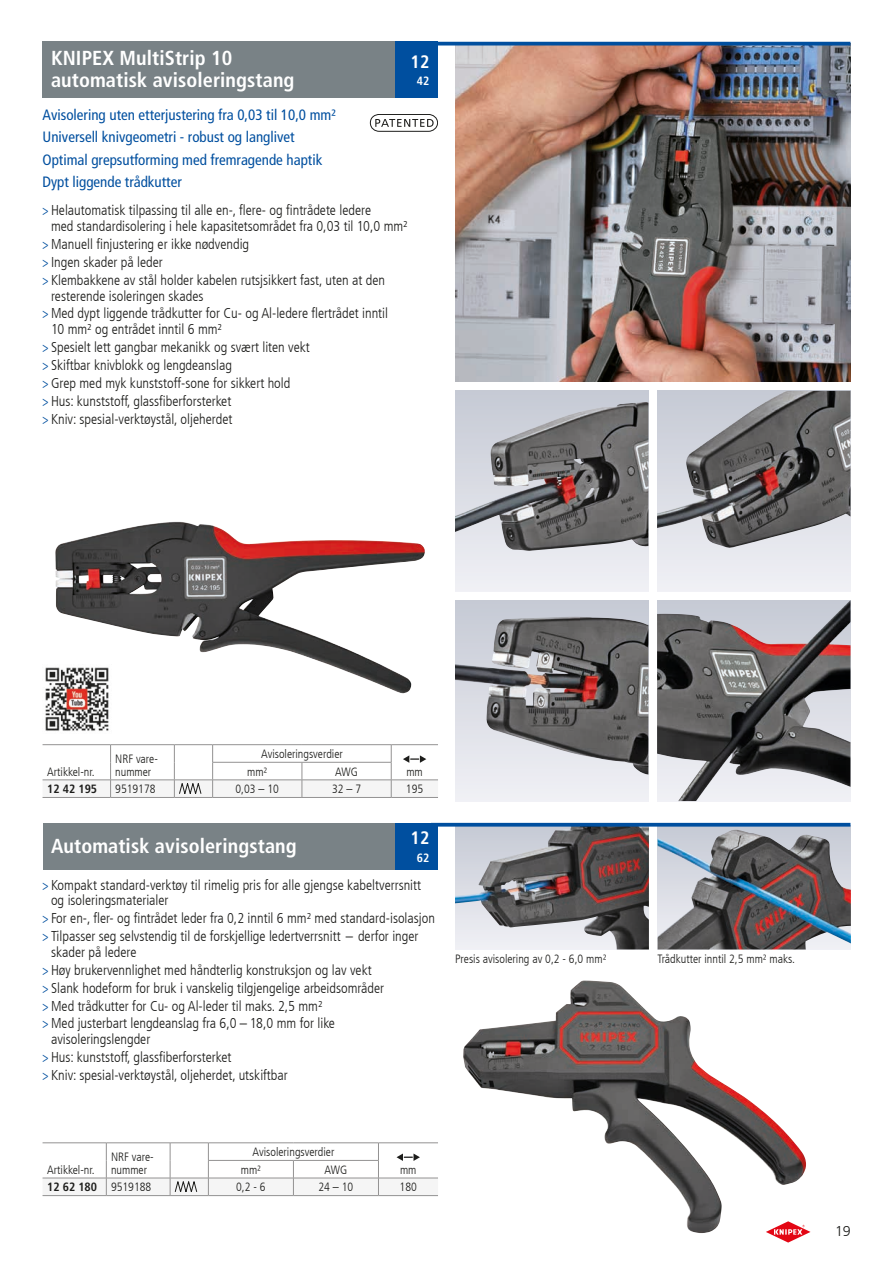
<style>
.page{position:relative;width:893px;height:1263px;background:#fff}
.page>*{position:absolute;margin:0;border:0;box-sizing:border-box;transform-origin:0 0}
.t1{font:700 condensed 20.25px/21.8px "Frutiger LT Com";letter-spacing:.005em;color:#fff}
.t2{font:700 condensed 18px "Frutiger LT Com";color:#fff}
.t3{font:condensed 15px/22.2px "Frutiger LT Com";color:#004f9f}
.t4{font:300 condensed 14.25px/17.9px "Frutiger LT Com";color:#1d1d1b}
.t5{font:300 14.25px "Frutiger LT Com";color:#1d1d1b}
.t6{font:300 condensed 12px/12.8px "Frutiger LT Com";color:#1d1d1b}
.t7{font:700 condensed 12px "Frutiger LT Com";color:#1d1d1b}
.t8{font:700 condensed 12px "Frutiger LT Com";color:#fff}
.s1{font-weight:400;color:#004f9f}
.s2{font-weight:300}
</style>
<div class="page">
<svg style="left:768px;top:1229px;width:42px;height:13px"></svg>
<img style="left:455px;top:827px;width:194px;height:122px">
<div style="left:658px;top:825px;width:193px;height:124px;background:#c7cbd5"></div>
<img style="left:658px;top:830px;width:193px;height:119px">
<img style="left:455px;top:46px;width:395px;height:336px">
<div style="left:657px;top:391px;width:193px;height:201px;background:#ececf2"></div>
<img style="left:657px;top:391px;width:193px;height:157px">
<svg style="left:455px;top:391px;width:193px;height:201px"></svg>
<img style="left:455px;top:402px;width:193px;height:149px">
<svg style="left:455px;top:600px;width:193px;height:201px"></svg>
<img style="left:455px;top:617px;width:193px;height:158px">
<img style="left:657px;top:600px;width:193px;height:201px">
<img style="left:55px;top:522px;width:368px;height:171px">
<img style="left:463px;top:981px;width:343px;height:252px">
<svg style="left:438px;top:823px;width:412px;height:4px;background:#1158a1"></svg>
<img style="left:45px;top:664px;width:66px;height:67px">
<svg style="left:370px;top:114px;width:68px;height:18px"></svg>
<div style="left:43px;top:42px;width:352px;height:56px;background:#798286"></div>
<div style="left:395px;top:42px;width:43px;height:56px;background:#004f9f"></div>
<hr style="left:43px;top:744px;width:68px;height:1px;background:#939292">
<hr style="left:111px;top:744px;width:63px;height:1px;background:#939292">
<hr style="left:213px;top:744px;width:89px;height:1px;background:#939292">
<hr style="left:302px;top:744px;width:89px;height:1px;background:#939292">
<hr style="left:391px;top:744px;width:47px;height:1px;background:#939292">
<hr style="left:43px;top:797px;width:68px;height:1px;background:#939292">
<hr style="left:111px;top:797px;width:63px;height:1px;background:#939292">
<hr style="left:213px;top:797px;width:89px;height:1px;background:#939292">
<hr style="left:302px;top:797px;width:89px;height:1px;background:#939292">
<hr style="left:391px;top:797px;width:47px;height:1px;background:#939292">
<hr style="left:174px;top:744px;width:39px;height:1px;background:#939292">
<hr style="left:174px;top:797px;width:39px;height:1px;background:#939292">
<svg style="left:43px;top:745px;width:395px;height:52px"></svg>
<svg style="left:438px;top:42px;width:412px;height:4px;background:#16589e"></svg>
<div style="left:43px;top:823px;width:352px;height:47px;background:#798286"></div>
<div style="left:395px;top:823px;width:43px;height:47px;background:#004f9f"></div>
<hr style="left:43px;top:1142px;width:63px;height:1px;background:#939292">
<hr style="left:106px;top:1142px;width:64px;height:1px;background:#939292">
<hr style="left:208px;top:1142px;width:85px;height:1px;background:#939292">
<hr style="left:293px;top:1142px;width:85px;height:1px;background:#939292">
<hr style="left:378px;top:1142px;width:60px;height:1px;background:#939292">
<hr style="left:43px;top:1195px;width:63px;height:1px;background:#939292">
<hr style="left:106px;top:1195px;width:64px;height:1px;background:#939292">
<hr style="left:208px;top:1195px;width:85px;height:1px;background:#939292">
<hr style="left:293px;top:1195px;width:85px;height:1px;background:#939292">
<hr style="left:378px;top:1195px;width:60px;height:1px;background:#939292">
<hr style="left:170px;top:1142px;width:38px;height:1px;background:#939292">
<hr style="left:170px;top:1195px;width:38px;height:1px;background:#939292">
<svg style="left:43px;top:1143px;width:395px;height:52px"></svg>
<h1 class="t1" style="left:51px;top:48px;width:245px">KNIPEX MultiStrip 10 automatisk avisoleringstang</h1>
<p class="t2" style="left:410px;top:51px;width:20px">12</p>
<p class="t8" style="left:417px;top:74px;width:14px">42</p>
<p class="t3" style="left:43px;top:104px;width:295px">Avisolering uten etterjustering fra 0,03 til 10,0 mm²<br>Universell knivgeometri - robust og langlivet Optimal grepsutforming med fremragende haptik Dypt liggende trådkutter</p>
<p class="t4" style="left:51px;top:203px;width:358px;line-height:15.8px;text-indent:-9px"><span class="s1">&gt;</span> Helautomatisk tilpassing til alle en-, flere- og fintrådete ledere<br>med standardisolering i hele kapasitetsområdet fra 0,03 til 10,0 mm²</p>
<p class="t4" style="left:43px;top:235px;width:344px"><span class="s1">&gt;</span> Manuell finjustering er ikke nødvendig<br><span class="s1">&gt;</span> Ingen skader på leder<br><span class="s1">&gt;</span> Klembakkene av stål holder kabelen rutsjsikkert fast, uten at den</p>
<p class="t4" style="left:43px;top:287px;width:347px;text-indent:9px">resterende isoleringen skades<br><span class="s1">&gt;</span> Med dypt liggende trådkutter for Cu- og Al-ledere flertrådet inntil</p>
<p class="t4" style="left:43px;top:320px;width:269px;text-indent:9px">10 mm² og entrådet inntil 6 mm²<br><span class="s1">&gt;</span> Spesielt lett gangbar mekanikk og svært liten vekt <span class="s1">&gt;</span> Skiftbar knivblokk og lengdeanslag<br><span class="s1">&gt;</span> Grep med myk kunststoff-sone for sikkert hold<br><span class="s1">&gt;</span> Hus: kunststoff, glassfiberforsterket<br><span class="s1">&gt;</span> Kniv: spesial-verktøystål, oljeherdet</p>
<p class="t6" style="left:47px;top:765px;width:49px">Artikkel-nr.</p>
<p class="t6" style="left:115px;top:752px;width:44px">NRF vare&shy;nummer</p>
<p class="t6" style="left:247px;top:745px;width:97px;line-height:17.5px;text-indent:14px">Avisoleringsverdier mm²</p>
<p class="t6" style="left:335px;top:765px;width:24px">AWG</p>
<p class="t6" style="left:406px;top:765px;width:18px">mm</p>
<p class="t7" style="left:47px;top:782px;width:51px">12 42 195</p>
<p class="t6" style="left:115px;top:783px;width:42px">9519178</p>
<p class="t6" style="left:236px;top:783px;width:45px">0,03 – 10</p>
<p class="t6" style="left:332px;top:783px;width:31px">32 – 7</p>
<p class="t6" style="left:406px;top:783px;width:19px">195</p>
<h1 class="t1" style="left:51px;top:835px;width:247px">Automatisk avisoleringstang</h1>
<p class="t2" style="left:410px;top:827px;width:20px">12</p>
<p class="t8" style="left:417px;top:850px;width:14px">62</p>
<p class="t4" style="left:51px;top:877px;width:372px;line-height:15.8px;text-indent:-9px"><span class="s1">&gt;</span> Kompakt standard-verktøy til rimelig pris for alle gjengse kabeltverrsnitt og isoleringsmaterialer</p>
<p class="t4" style="left:43px;top:909px;width:394px"><span class="s1">&gt;</span> For en-, fler- og fintrådet leder fra 0,2 inntil 6 mm² med standard-isolasjon <span class="s1">&gt;</span> Tilpasser seg selvstendig til de forskjellige ledertverrsnitt - derfor inger</p>
<p class="t4" style="left:43px;top:943px;width:343px;text-indent:8px">skader på ledere<br><span class="s1">&gt;</span> Høy brukervennlighet med håndterlig konstruksjon og lav vekt<br><span class="s1">&gt;</span> Slank hodeform for bruk i vanskelig tilgjengelige arbeidsområder <span class="s1">&gt;</span> Med trådkutter for Cu- og Al-leder til maks. 2,5 mm²<br><span class="s1">&gt;</span> Med justerbart lengdeanslag fra 6,0 - 18,0 mm for like</p>
<p class="t4" style="left:43px;top:1030px;width:247px;text-indent:8px">avisoleringslengder<br><span class="s1">&gt;</span> Hus: kunststoff, glassfiberforsterket<br><span class="s1">&gt;</span> Kniv: spesial-verktøystål, oljeherdet, utskiftbar</p>
<p class="t6" style="left:455px;top:953px;width:153px">Presis avisolering av 0,2 - 6,0 mm²</p>
<p class="t6" style="left:658px;top:953px;width:139px">Trådkutter inntil 2,5 mm² maks.</p>
<p class="t6" style="left:47px;top:1163px;width:49px">Artikkel-nr.</p>
<p class="t6" style="left:111px;top:1150px;width:44px">NRF vare&shy;nummer</p>
<p class="t6" style="left:241px;top:1143px;width:95px;line-height:17.5px;text-indent:12px">Avisoleringsverdier mm²</p>
<p class="t6" style="left:324px;top:1163px;width:24px">AWG</p>
<p class="t6" style="left:400px;top:1163px;width:18px">mm</p>
<p class="t7" style="left:47px;top:1180px;width:106px">12 62 180 <span class="s2">9519188</span></p>
<p class="t6" style="left:236px;top:1181px;width:31px">0,2 - 6</p>
<p class="t6" style="left:319px;top:1181px;width:36px">24 – 10</p>
<p class="t6" style="left:400px;top:1181px;width:19px">180</p>
<p class="t5" style="left:835px;top:1223px;width:17px">19</p>
</div>
